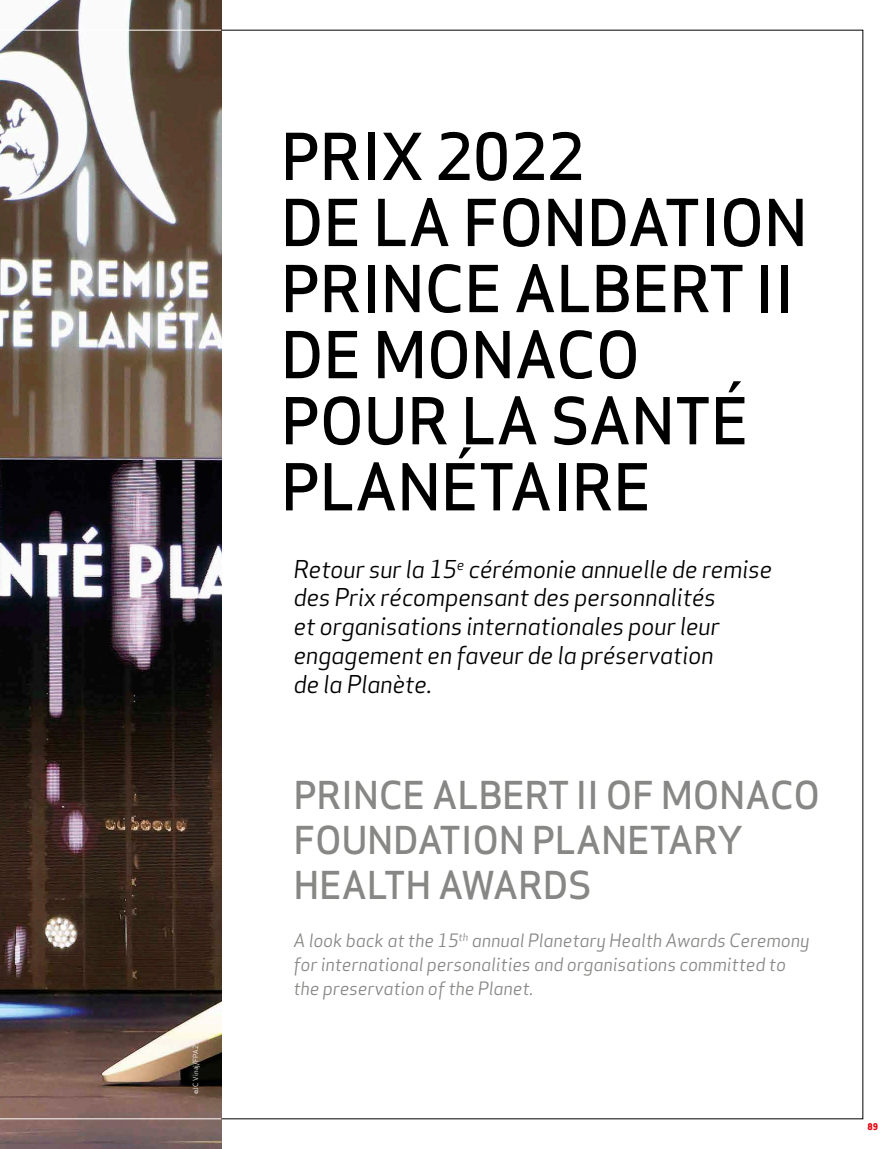
<style>
.page{position:relative;width:893px;height:1149px;background:#fff}
.page>*{position:absolute;margin:0;border:0;box-sizing:border-box;transform-origin:0 0}
.t1{font:500 63px/66px "Apex Sans";letter-spacing:-.01em;color:#000}
.t2{font:500 37.5px/45px "Apex Sans";letter-spacing:-.01em;color:#878786}
.t3{font:italic 24px/28.8px "Apex Sans";letter-spacing:-.02em;color:#000}
.t4{font:italic 18px/24px "Apex Sans";letter-spacing:-.01em;color:#878786}
.t5{font:800 9px "Apex Sans";color:#e30612}
.t6{font:6.9px "Apex Sans";letter-spacing:.02em;color:#fff}
</style>
<div class="page">
<img style="left:0;top:0;width:221px;height:1148px">
<img style="left:0;top:30px;width:221px;height:1088px">
<p class="t6" style="left:190px;top:1093px;width:51px;rotate:-90deg">©JC Vinaj/FPA2</p>
<h1 class="t1" style="left:281px;top:116px;width:529px">PRIX 2022<br>DE LA FONDATION<br>PRINCE ALBERT II<br>DE MONACO<br>POUR LA SANTÉ<br>PLANÉTAIRE</h1>
<p class="t3" style="left:293px;top:552px;width:480px">Retour sur la 15<sup>e</sup> cérémonie annuelle de remise des Prix récompensant des personnalités<br>et organisations internationales pour leur engagement en faveur de la préservation<br>de la Planète.</p>
<h2 class="t2" style="left:293px;top:767px;width:528px">PRINCE ALBERT II OF MONACO<br>FOUNDATION PLANETARY<br>HEALTH AWARDS</h2>
<p class="t4" style="left:293px;top:925px;width:518px">A look back at the 15<sup>th</sup> annual Planetary Health Awards Ceremony for international personalities and organisations committed to the preservation of the Planet.</p>
<p class="t5" style="left:867px;top:1120px;width:12px">89</p>
</div>
